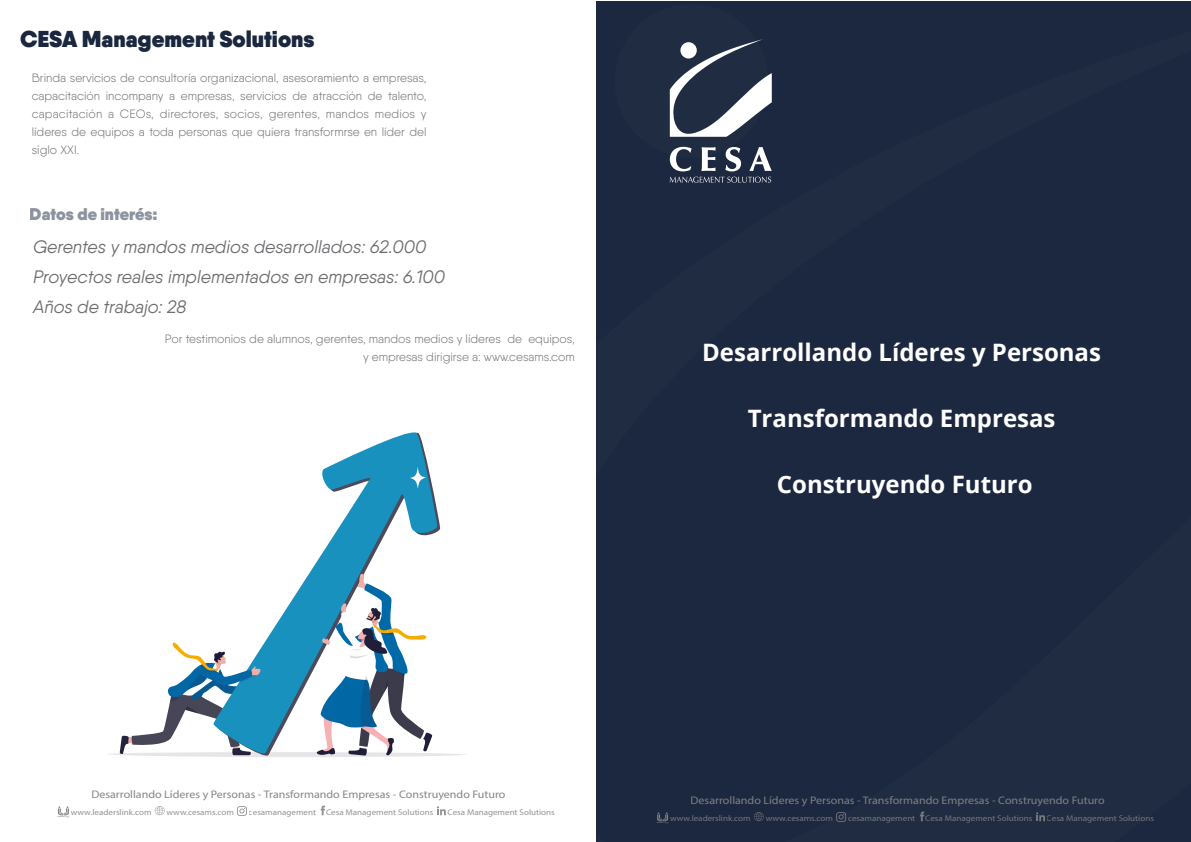
<style>
.page{position:relative;width:1191px;height:842px;background:#fff}
.page>*{position:absolute;margin:0;border:0;box-sizing:border-box;transform-origin:0 0}
.t1{font:700 24px "Open Sans";color:#fff}
.t2{font:800 23px "Qanelas";color:#1b273f}
.t3{font:italic 18px/30px "Qanelas";color:#6c6d70}
.t4{font:800 17px "Qanelas";color:#1b273f}
.t5{font:300 12px/18px "Qanelas";color:#6c6d70;text-align:right}
.t6{font:11px "Myriad Pro";color:#87858a;scale:1.09 1}
.t7{font:11px "Myriad Pro";color:#808183;scale:1.09 1}
.t8{font:8.3px "Myriad Pro";color:#87858a;scale:1.09 1}
.t9{font:8.3px "Myriad Pro";color:#808183;scale:1.09 1}
.t10{font:700 1.6px "Exo 2";color:#87858a}
.t11{font:700 1.6px "Exo 2";color:#808183}
.s1{font-weight:400;font-size:1.7px}
</style>
<div class="page">
<svg style="left:58px;top:806px;width:11px;height:10px"></svg>
<svg style="left:437px;top:806px;width:9px;height:9px"></svg>
<svg style="left:321px;top:805px;width:4px;height:10px"></svg>
<svg style="left:155px;top:806px;width:10px;height:9px"></svg>
<svg style="left:237px;top:806px;width:10px;height:10px"></svg>
<div style="left:596px;top:1px;width:595px;height:841px;background:#1c283f"></div>
<div style="left:614px;top:4px;width:154px;height:154px;background:#202c42;border-radius:50%"></div>
<svg style="left:670px;top:39px;width:102px;height:98px"></svg>
<svg style="left:670px;top:147px;width:21px;height:24px"></svg>
<svg style="left:701px;top:147px;width:14px;height:24px"></svg>
<svg style="left:725px;top:147px;width:16px;height:24px"></svg>
<svg style="left:749px;top:147px;width:23px;height:24px"></svg>
<svg style="left:669px;top:177px;width:102px;height:6px"></svg>
<svg style="left:657px;top:812px;width:11px;height:10px"></svg>
<svg style="left:1036px;top:812px;width:9px;height:9px"></svg>
<svg style="left:919px;top:811px;width:5px;height:10px"></svg>
<svg style="left:754px;top:812px;width:10px;height:9px"></svg>
<svg style="left:836px;top:812px;width:10px;height:10px"></svg>
<svg style="left:309px;top:432px;width:129px;height:141px"></svg>
<svg style="left:108px;top:573px;width:358px;height:184px"></svg>
<svg style="left:410px;top:467px;width:16px;height:22px"></svg>
<div style="left:358px;top:430px;width:11px;height:15px;background:#fff;border-radius:50%"></div>
<div style="left:329px;top:501px;width:13px;height:19px;background:#fff;border-radius:50%"></div>
<h2 class="t2" style="left:20px;top:23px;width:296px">CESA Management Solutions</h2>
<p class="t5" style="left:32px;top:69px;width:396px;text-align:justify">Brinda servicios de consultoría organizacional, asesoramiento a empresas, capacitación incompany a empresas, servicios de atracción de talento, capacitación a CEOs, directores, socios, gerentes, mandos medios y líderes de equipos a toda personas que quiera transformrse en líder del siglo XXI.</p>
<h3 class="t4" style="left:30px;top:203px;width:129px">Datos de interés:</h3>
<h3 class="t3" style="left:33px;top:232px;width:414px">Gerentes y mandos medios desarrollados: 62.000<br>Proyectos reales implementados en empresas: 6.100<br>Años de trabajo: 28</h3>
<p class="t5" style="left:165px;top:330px;width:411px">Por testimonios de alumnos, gerentes, mandos medios y líderes de equipos, y empresas dirigirse a: www.cesams.com</p>
<h1 class="t1" style="left:702px;top:335px;width:400px">Desarrollando Líderes y Personas</h1>
<h1 class="t1" style="left:747px;top:401px;width:309px">Transformando Empresas</h1>
<h1 class="t1" style="left:777px;top:467px;width:257px">Construyendo Futuro</h1>
<p class="t6" style="left:91px;top:788px;width:381px">Desarrollando Líderes y Personas - Transformando Empresas - Construyendo Futuro</p>
<p class="t8" style="left:71px;top:807px;width:76px">www.leaderslink.com</p>
<p class="t8" style="left:166px;top:807px;width:63px">www.cesams.com</p>
<p class="t8" style="left:249px;top:807px;width:171px">cesamanagement Cesa Management Solutions</p>
<p class="t8" style="left:447px;top:807px;width:100px">Cesa Management Solutions</p>
<p class="t10" style="left:58px;top:816px;width:13px">LEADERS<span class="s1">linked</span></p>
<p class="t7" style="left:690px;top:794px;width:381px">Desarrollando Líderes y Personas - Transformando Empresas - Construyendo Futuro</p>
<p class="t9" style="left:670px;top:813px;width:76px">www.leaderslink.com</p>
<p class="t9" style="left:765px;top:813px;width:63px">www.cesams.com</p>
<p class="t9" style="left:848px;top:813px;width:171px">cesamanagement Cesa Management Solutions</p>
<p class="t9" style="left:1046px;top:813px;width:100px">Cesa Management Solutions</p>
<p class="t11" style="left:656px;top:822px;width:13px">LEADERS<span class="s1">linked</span></p>
</div>
